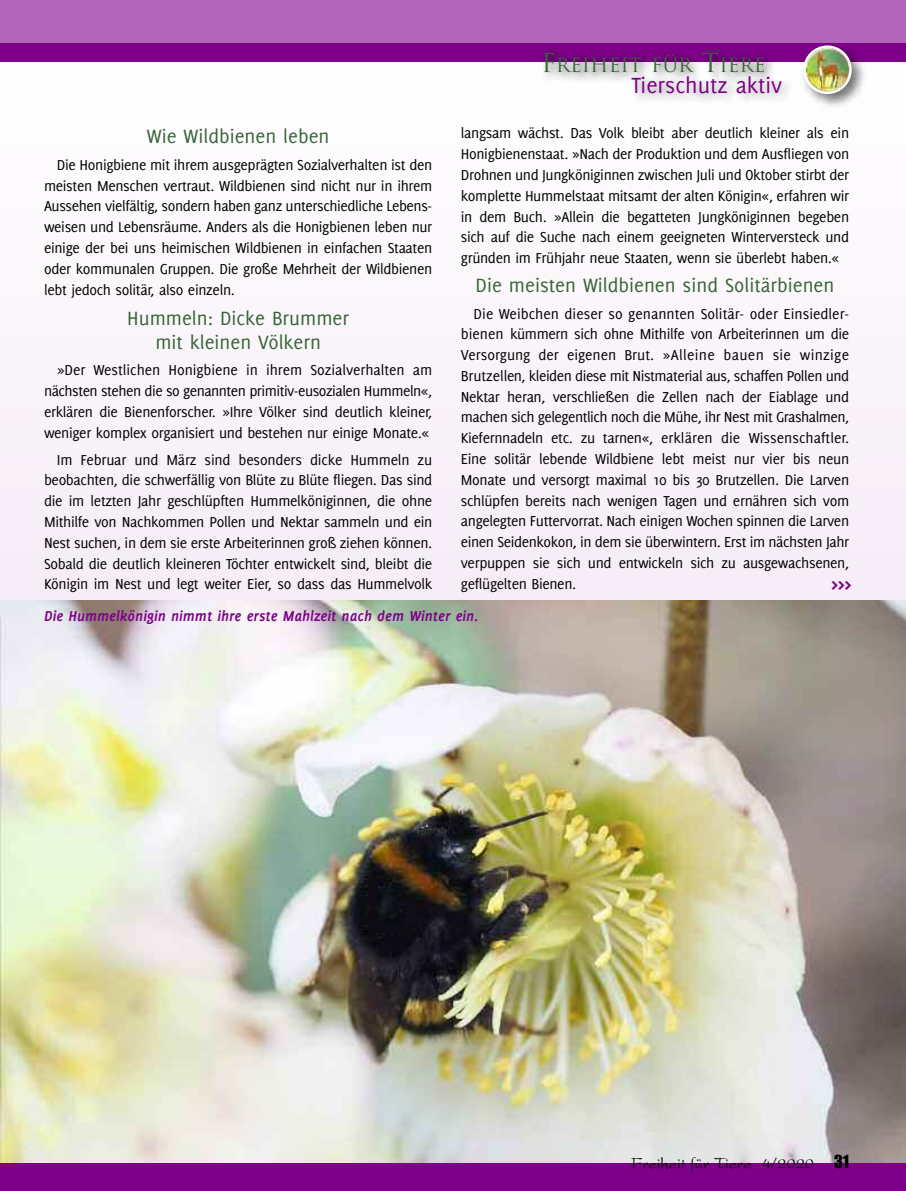
<style>
.page{position:relative;width:906px;height:1191px;background:#fff}
.page>*{position:absolute;margin:0;border:0;box-sizing:border-box;transform-origin:0 0}
.t1{font:24px "Delicious";color:#7e0089}
.t2{font:700 22.5px "Delicious";color:#7e0089}
.t3{font:21px/24px "Delicious";color:#376536;text-align:center}
.t4{font:19.2px "Trajan";color:#376536}
.t5{font:16.5px "President";color:#000}
.t6{font:15.75px/20.9px "Delicious";letter-spacing:-.025em;color:#000;text-align:justify}
.t7{font:italic 700 15.75px "Delicious";color:#7e0089}
.s1{font-size:25.5px}
.s2{font-family:"Impact"}
</style>
<div class="page">
<div style="left:0;top:55px;width:906px;height:1135px;background:#faf5fb"></div>
<img style="left:0;top:600px;width:906px;height:563px">
<div style="left:0;top:1163px;width:906px;height:28px;background:#7e0089"></div>
<div style="left:0;top:0;width:906px;height:44px;background:#b266b9"></div>
<div style="left:0;top:43px;width:906px;height:18px;background:#7e0089"></div>
<img style="left:825px;top:53px;width:46px;height:53px">
<svg style="left:825px;top:45px;width:26px;height:49px"></svg>
<img style="left:220px;top:61px;width:270px;height:1px">
<img style="left:490px;top:45px;width:335px;height:58px">
<p class="t4" style="left:541px;top:54px;width:226px"><span class="s1">F</span>REIHEIT FÜR <span class="s1">T</span>IERE</p>
<h1 class="t1" style="left:631px;top:76px;width:152px">Tierschutz aktiv</h1>
<p class="t6" style="left:461px;top:124px;width:390px">langsam wächst. Das Volk bleibt aber deutlich kleiner als ein Honigbienenstaat. »Nach der Produktion und dem Ausfliegen von Drohnen und Jungköniginnen zwischen Juli und Oktober stirbt der komplette Hummelstaat mitsamt der alten Königin«, erfahren wir in dem Buch. »Allein die begatteten Jungköniginnen begeben sich auf die Suche nach einem geeigneten Winterversteck und gründen im Frühjahr neue Staaten, wenn sie überlebt haben.«</p>
<h3 class="t3" style="left:475px;top:274px;width:360px">Die meisten Wildbienen sind Solitärbienen</h3>
<p class="t6" style="left:461px;top:304px;width:390px;text-indent:13px">Die Weibchen dieser so genannten Solitär- oder Einsiedler&shy;bienen kümmern sich ohne Mithilfe von Arbeiterinnen um die Versorgung der eigenen Brut. »Alleine bauen sie winzige Brutzellen, kleiden diese mit Nistmaterial aus, schaffen Pollen und Nektar heran, verschließen die Zellen nach der Eiablage und machen sich gelegentlich noch die Mühe, ihr Nest mit Grashalmen, Kiefernnadeln etc. zu tarnen«, erklären die Wissenschaftler.<br>Eine solitär lebende Wildbiene lebt meist nur vier bis neun Monate und versorgt maximal 10 bis 30 Brutzellen. Die Larven schlüpfen bereits nach wenigen Tagen und ernähren sich vom angelegten Futtervorrat. Nach einigen Wochen spinnen die Larven einen Seidenkokon, in dem sie überwintern. Erst im nächsten Jahr verpuppen sie sich und entwickeln sich zu ausgewachsenen, geflügelten Bienen.</p>
<h3 class="t3" style="left:147px;top:126px;width:184px">Wie Wildbienen leben</h3>
<p class="t6" style="left:44px;top:155px;width:390px;text-indent:13px">Die Honigbiene mit ihrem ausgeprägten Sozialverhalten ist den meisten Menschen vertraut. Wildbienen sind nicht nur in ihrem Aussehen vielfältig, sondern haben ganz unterschiedliche Lebens&shy;weisen und Lebensräume. Anders als die Honigbienen leben nur einige der bei uns heimischen Wildbienen in einfachen Staaten oder kommunalen Gruppen. Die große Mehrheit der Wildbienen lebt jedoch solitär, also einzeln.</p>
<h3 class="t3" style="left:127px;top:307px;width:223px">Hummeln: Dicke Brummer mit kleinen Völkern</h3>
<p class="t6" style="left:44px;top:361px;width:390px;text-indent:13px">»Der Westlichen Honigbiene in ihrem Sozialverhalten am nächsten stehen die so genannten primitiv-eusozialen Hummeln«, erklären die Bienenforscher. »Ihre Völker sind deutlich kleiner, weniger komplex organisiert und bestehen nur einige Monate.«</p>
<p class="t6" style="left:44px;top:450px;width:390px;text-indent:13px">Im Februar und März sind besonders dicke Hummeln zu beobachten, die schwerfällig von Blüte zu Blüte fliegen. Das sind die im letzten Jahr geschlüpften Hummelköniginnen, die ohne Mithilfe von Nachkommen Pollen und Nektar sammeln und ein Nest suchen, in dem sie erste Arbeiterinnen groß ziehen können.<br>Sobald die deutlich kleineren Töchter entwickelt sind, bleibt die Königin im Nest und legt weiter Eier, so dass das Hummelvolk</p>
<p class="t7" style="left:44px;top:610px;width:436px">Die Hummelkönigin nimmt ihre erste Mahlzeit nach dem Winter ein.</p>
<h2 class="t2" style="left:831px;top:575px;width:22px">&gt;&gt;&gt;</h2>
<p class="t5" style="left:631px;top:1158px;width:219px">Freiheit für Tiere 4/2020 <span class="s2">31</span></p>
</div>
